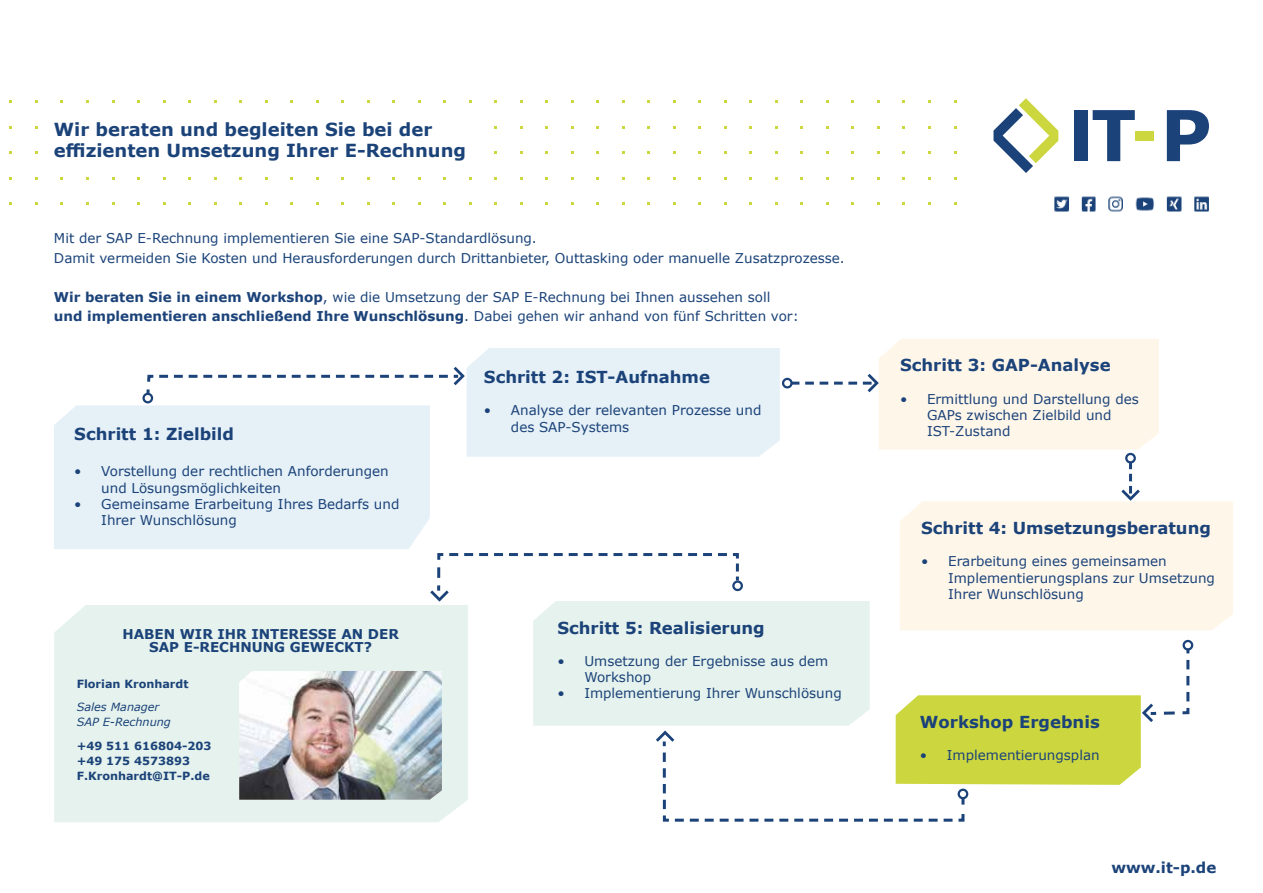
<style>
.page{position:relative;width:1263px;height:893px;background:#fff}
.page>*{position:absolute;margin:0;border:0;box-sizing:border-box;transform-origin:0 0}
.t1{font:700 18px/21px "Verdana";color:#1b4379}
.t2{font:700 16.5px "Verdana";color:#1b4379}
.t3{font:700 15px "Verdana";color:#1b4379}
.t4{font:13.5px/16.2px "Verdana";color:#1b4379}
.t5{font:700 13.5px/13.5px "Verdana";color:#1b4379;text-align:center}
.t6{font:700 11.25px/15px "Verdana";color:#1b4379}
.t7{font:italic 11.25px/15px "Verdana";color:#1b4379}
.s1{font-weight:700}
</style>
<div class="page">
<div style="left:1135px;top:131px;width:18px;height:10px;background:#ccd73f"></div>
<div style="left:1074px;top:110px;width:13px;height:51px;background:#1b4379"></div>
<svg style="left:1093px;top:110px;width:42px;height:51px"></svg>
<svg style="left:1167px;top:110px;width:42px;height:51px"></svg>
<svg style="left:993px;top:98px;width:65px;height:75px"></svg>
<img style="left:1054px;top:196px;width:155px;height:16px">
<div style="left:54px;top:405px;width:376px;height:144px;background:#e5f0f7"></div>
<div style="left:54px;top:605px;width:185px;height:217px;background:#e6f2ed"></div>
<svg style="left:900px;top:462px;width:333px;height:168px"></svg>
<div style="left:1125px;top:453px;width:11px;height:10px;border:2px solid #1b4379;border-radius:50%"></div>
<svg style="left:966px;top:646px;width:224px;height:139px"></svg>
<div style="left:1182px;top:640px;width:11px;height:11px;border:2px solid #1b4379;border-radius:50%"></div>
<svg style="left:791px;top:339px;width:368px;height:111px"></svg>
<div style="left:782px;top:378px;width:11px;height:10px;border:2px solid #1b4379;border-radius:50%"></div>
<div style="left:454px;top:348px;width:326px;height:109px;background:#e5f0f7"></div>
<svg style="left:145px;top:373px;width:316px;height:25px"></svg>
<div style="left:142px;top:393px;width:11px;height:10px;border:2px solid #1b4379;border-radius:50%"></div>
<svg style="left:239px;top:551px;width:727px;height:271px"></svg>
<div style="left:958px;top:789px;width:10px;height:10px;border:2px solid #1b4379;border-radius:50%"></div>
<h1 class="t1" style="left:54px;top:119px;width:414px">Wir beraten und begleiten Sie bei der effizienten Umsetzung Ihrer E-Rechnung</h1>
<p class="t4" style="left:54px;top:228px;width:792px;line-height:19.5px">Mit der SAP E-Rechnung implementieren Sie eine SAP-Standardlösung.<br>Damit vermeiden Sie Kosten und Herausforderungen durch Drittanbieter, Outtasking oder manuelle Zusatzprozesse.</p>
<p class="t4" style="left:54px;top:287px;width:746px;line-height:19.5px"><span class="s1">Wir beraten Sie in einem Workshop</span>, wie die Umsetzung der SAP E-Rechnung bei Ihnen aussehen soll <span class="s1">und implementieren anschließend Ihre Wunschlösung</span>. Dabei gehen wir anhand von fünf Schritten vor:</p>
<p class="t2" style="left:74px;top:423px;width:161px">Schritt 1: Zielbild</p>
<p class="t4" style="left:101px;top:463px;width:289px;text-indent:-27px">• Vorstellung der rechtlichen Anforderungen und Lösungsmöglichkeiten</p>
<p class="t4" style="left:101px;top:496px;width:300px;text-indent:-27px">• Gemeinsame Erarbeitung Ihres Bedarfs und<br>Ihrer Wunschlösung</p>
<p class="t5" style="left:122px;top:627px;width:278px">HABEN WIR IHR INTERESSE AN DER<br>SAP E-RECHNUNG GEWECKT?</p>
<p class="t6" style="left:77px;top:676px;width:113px">Florian Kronhardt</p>
<p class="t7" style="left:77px;top:700px;width:96px">Sales Manager<br>SAP E-Rechnung</p>
<p class="t6" style="left:77px;top:738px;width:136px">+49 511 616804-203 +49 175 4573893<br>F.Kronhardt@IT-P.de</p>
<p class="t2" style="left:484px;top:365px;width:228px">Schritt 2: IST-Aufnahme</p>
<p class="t4" style="left:511px;top:402px;width:252px;text-indent:-27px">• Analyse der relevanten Prozesse und des SAP-Systems</p>
<p class="t2" style="left:557px;top:616px;width:209px">Schritt 5: Realisierung</p>
<p class="t4" style="left:584px;top:653px;width:246px;text-indent:-27px">• Umsetzung der Ergebnisse aus dem<br>Workshop</p>
<p class="t4" style="left:557px;top:685px;width:286px">• Implementierung Ihrer Wunschlösung</p>
<p class="t2" style="left:900px;top:353px;width:212px">Schritt 3: GAP-Analyse</p>
<p class="t4" style="left:927px;top:390px;width:213px;text-indent:-27px">• Ermittlung und Darstellung des<br>GAPs zwischen Zielbild und<br>IST-Zustand</p>
<p class="t2" style="left:921px;top:516px;width:291px">Schritt 4: Umsetzungsberatung</p>
<p class="t4" style="left:948px;top:553px;width:268px;text-indent:-27px">• Erarbeitung eines gemeinsamen<br>Implementierungsplans zur Umsetzung<br>Ihrer Wunschlösung</p>
<p class="t2" style="left:920px;top:710px;width:181px">Workshop Ergebnis</p>
<p class="t4" style="left:920px;top:747px;width:181px">• Implementierungsplan</p>
<p class="t3" style="left:1111px;top:857px;width:106px">www.it-p.de</p>
</div>
